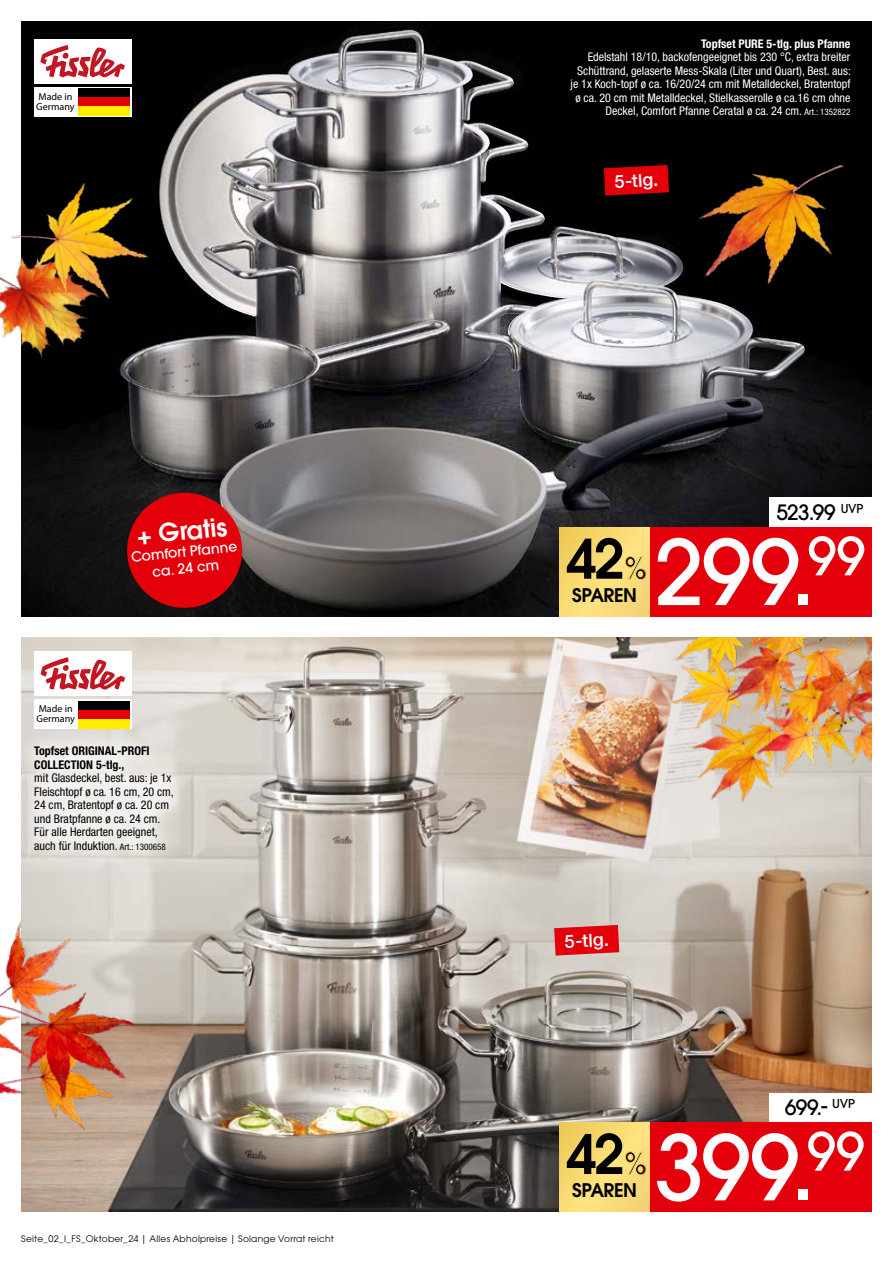
<style>
.page{position:relative;width:893px;height:1263px;background:#fff}
.page>*{position:absolute;margin:0;border:0;box-sizing:border-box;transform-origin:0 0}
.t1{font:500 89.4px "ITC Avant Garde Std";letter-spacing:-.015em;color:#fff}
.t2{font:600 54.15px "ITC Avant Garde Std";color:#000}
.t3{font:600 24.75px "ITC Avant Garde Std";color:#fff}
.t4{font:500 21px "ITC Avant Garde Std";letter-spacing:-.035em;color:#000}
.t5{font:600 18.75px "ITC Avant Garde Std";letter-spacing:-.03em;color:#000}
.t6{font:500 18.3px "Helvetica Neue LT Pro";color:#fff}
.t7{font:500 18px "Helvetica Neue LT Pro";color:#fff}
.t8{font:500 13.95px/16.6px "ITC Avant Garde Std";color:#fff;text-align:center}
.t9{font:condensed 12px/13.5px "Helvetica Neue LT Pro";color:#fff;text-align:right}
.t10{font:condensed 12px/13.5px "Helvetica Neue LT Pro";color:#000}
.t11{font:700 condensed 12px/13.5px "Helvetica Neue LT Pro";color:#000}
.t12{font:700 condensed 12px "Helvetica Neue LT Pro";color:#fff}
.t13{font:10.05px/10.1px "Myriad Pro";color:#000}
.t14{font:9px "ITC Avant Garde Std";letter-spacing:.03em;color:#000}
.s1{font-size:9px}
</style>
<div class="page">
<img style="left:21px;top:21px;width:851px;height:596px">
<div style="left:34px;top:87px;width:97px;height:30px;background:#fff"></div>
<div style="left:78px;top:89px;width:52px;height:9px;background:#000"></div>
<div style="left:78px;top:98px;width:52px;height:9px;background:#e3000b"></div>
<div style="left:78px;top:107px;width:52px;height:9px;background:#ffed00"></div>
<div style="left:34px;top:39px;width:97px;height:45px;background:#fff"></div>
<svg style="left:40px;top:45px;width:81px;height:32px"></svg>
<svg style="left:1px;top:128px;width:819px;height:479px;background:#171717"></svg>
<img style="left:121px;top:30px;width:684px;height:579px">
<svg style="left:604px;top:165px;width:65px;height:31px;background:#c40009"></svg>
<img style="left:21px;top:638px;width:851px;height:574px">
<svg style="left:469px;top:1144px;width:6px;height:2px"></svg>
<div style="left:15px;top:726px;width:177px;height:143px;background:#fff;opacity:.75"></div>
<div style="left:34px;top:699px;width:97px;height:30px;background:#fff"></div>
<div style="left:78px;top:701px;width:52px;height:9px;background:#000"></div>
<div style="left:78px;top:710px;width:52px;height:9px;background:#e3000b"></div>
<div style="left:78px;top:719px;width:52px;height:9px;background:#ffed00"></div>
<div style="left:34px;top:651px;width:97px;height:45px;background:#fff"></div>
<svg style="left:41px;top:657px;width:84px;height:33px"></svg>
<svg style="left:554px;top:925px;width:65px;height:30px;background:#e1151e"></svg>
<img style="left:0;top:276px;width:107px;height:92px">
<img style="left:677px;top:150px;width:195px;height:140px">
<img style="left:0;top:909px;width:147px;height:303px">
<img style="left:590px;top:638px;width:282px;height:187px">
<img style="left:4px;top:178px;width:143px;height:121px">
<div style="left:770px;top:497px;width:102px;height:30px;background:#fff"></div>
<div style="left:648px;top:527px;width:224px;height:90px;background:#e3000b"></div>
<svg style="left:560px;top:527px;width:89px;height:90px;background:#f9da74"></svg>
<svg style="left:625px;top:556px;width:21px;height:24px"></svg>
<div style="left:770px;top:1093px;width:102px;height:29px;background:#fff"></div>
<div style="left:648px;top:1123px;width:224px;height:89px;background:#e3000b"></div>
<svg style="left:560px;top:1123px;width:89px;height:89px;background:#f9da74"></svg>
<svg style="left:625px;top:1151px;width:21px;height:24px"></svg>
<div style="left:127px;top:493px;width:115px;height:115px;background:#e3000b;border-radius:50%"></div>
<p class="t13" style="left:36px;top:91px;width:40px">Made in<br>Germany</p>
<p class="t13" style="left:36px;top:704px;width:40px">Made in<br>Germany</p>
<h3 class="t3" style="left:135px;top:520px;width:92px;rotate:-6deg">+ Gratis</h3>
<p class="t8" style="left:130px;top:549px;width:108px;rotate:-6deg">Comfort Pfanne ca. 24 cm</p>
<p class="t11" style="left:34px;top:744px;width:117px">Topfset ORIGINAL-PROFI<br>COLLECTION 5-tlg.,</p>
<p class="t10" style="left:34px;top:771px;width:141px">mit Glasdeckel, best. aus: je 1x<br>Fleischtopf ø ca. 16 cm, 20 cm,<br>24 cm, Bratentopf ø ca. 20 cm und Bratpfanne ø ca. 24 cm.<br>Für alle Herdarten geeignet, auch für Induktion. <span class="s1">Art.: 1300658</span></p>
<p class="t14" style="left:21px;top:1233px;width:314px">Seite_02_I_FS_Oktober_24 | Alles Abholpreise | Solange Vorrat reicht</p>
<p class="t12" style="left:701px;top:36px;width:151px">Topfset PURE 5-tlg. plus Pfanne</p>
<p class="t9" style="left:571px;top:50px;width:282px">Edelstahl 18/10, backofengeeignet bis 230 °C, extra breiter Schüttrand, gelaserte Mess-Skala (Liter und Quart), Best. aus: je 1x Koch-topf ø ca. 16/20/24 cm mit Metalldeckel, Bratentopf ø ca. 20 cm mit Metalldeckel, Stielkasserolle ø ca.16 cm ohne Deckel, Comfort Pfanne Ceratal ø ca. 24 cm. <span class="s1">Art.: 1352822</span></p>
<h3 class="t7" style="left:614px;top:171px;width:45px;rotate:-3deg">5-tlg.</h3>
<h2 class="t2" style="left:566px;top:523px;width:60px">42</h2>
<h3 class="t5" style="left:572px;top:583px;width:66px">SPAREN</h3>
<h3 class="t4" style="left:776px;top:499px;width:88px">523.99 <sup>UVP</sup></h3>
<h1 class="t1" style="left:654px;top:515px;width:213px">299.<sup>99</sup></h1>
<h3 class="t6" style="left:564px;top:930px;width:46px;rotate:-3deg">5-tlg.</h3>
<h2 class="t2" style="left:566px;top:1119px;width:60px">42</h2>
<h3 class="t5" style="left:572px;top:1178px;width:66px">SPAREN</h3>
<h3 class="t4" style="left:785px;top:1094px;width:72px">699.- <sup>UVP</sup></h3>
<h1 class="t1" style="left:655px;top:1110px;width:211px">399.<sup>99</sup></h1>
</div>
